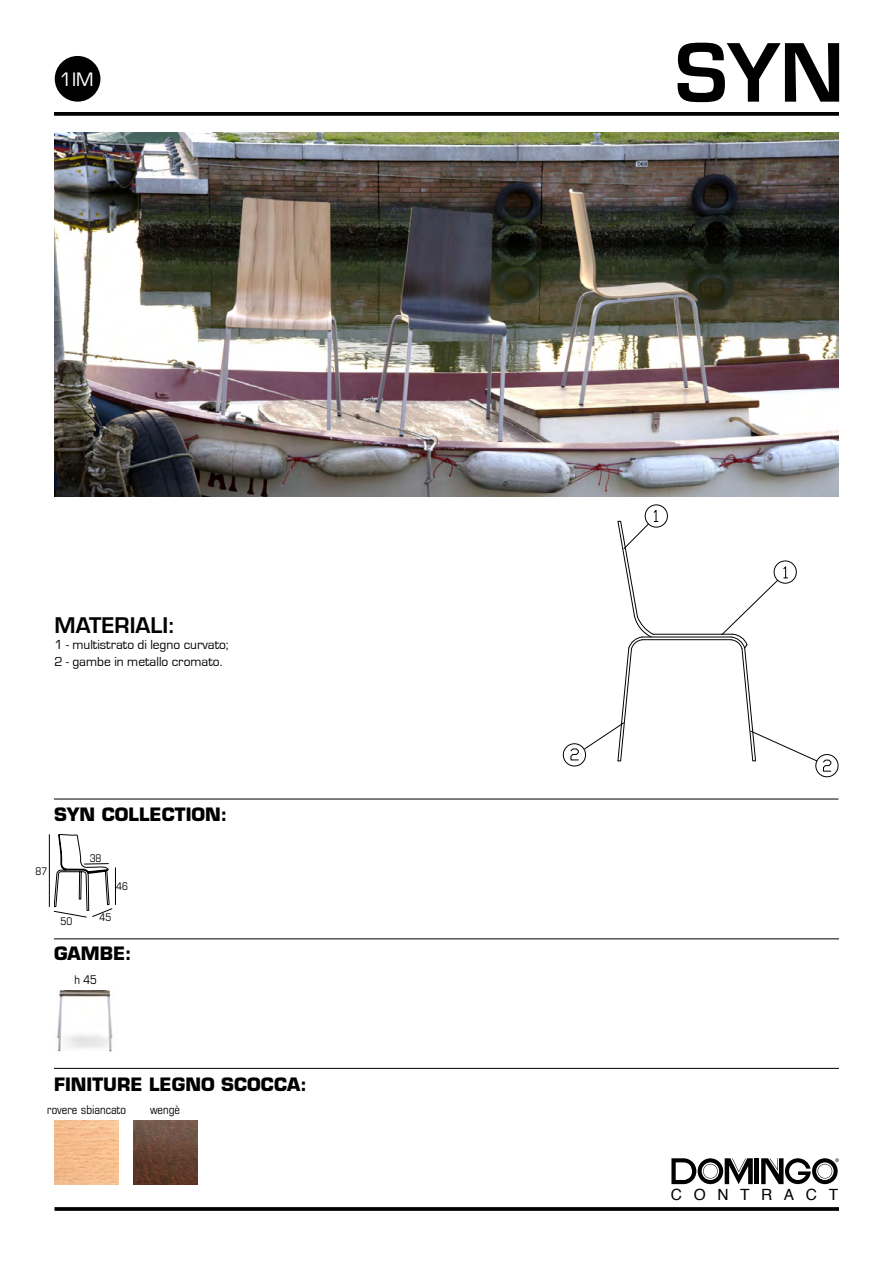
<style>
.page{position:relative;width:893px;height:1263px;background:#fff}
.page>*{position:absolute;margin:0;border:0;box-sizing:border-box;transform-origin:0 0}
.t1{font:600 78px "Eurostile";color:#000}
.t2{font:600 21px "Eurostile";color:#010202}
.t3{font:700 18px "Eurostile";color:#000}
.t4{font:18px "Eurostile";color:#fff}
.t5{font:15.45px "Helvetica";letter-spacing:.75em;color:#000}
.t6{font:13.5px/16.5px "Eurostile";color:#010202}
.t7{font:condensed 12px "Eurostile";color:#000}
.t8{font:condensed 10.5px "Eurostile";color:#000}
.s1{color:#000}
</style>
<div class="page">
<svg style="left:54px;top:112px;width:785px;height:4px;fill:#000"></svg>
<svg style="left:55px;top:1207px;width:784px;height:4px"></svg>
<hr style="left:755px;top:1158px;width:4px;height:26px;background:#000">
<svg style="left:761px;top:1158px;width:78px;height:26px"></svg>
<svg style="left:671px;top:1158px;width:82px;height:26px"></svg>
<div style="left:55px;top:56px;width:45px;height:46px;background:#000;border-radius:50%"></div>
<hr style="left:54px;top:799px;width:784px;height:1px;background:#000">
<hr style="left:54px;top:1068px;width:785px;height:1px;background:#000">
<hr style="left:54px;top:938px;width:785px;height:1px;background:#000">
<hr style="left:49px;top:834px;width:1px;height:73px;background:#000">
<hr style="left:115px;top:867px;width:1px;height:38px;background:#000">
<hr style="left:653px;top:634px;width:80px;height:1px;background:#000">
<hr style="left:642px;top:637px;width:89px;height:1px;background:#000">
<hr style="left:642px;top:639px;width:89px;height:1px;background:#000">
<div style="left:645px;top:505px;width:22px;height:22px;border:1px solid #000;border-radius:50%"></div>
<div style="left:774px;top:561px;width:22px;height:22px;border:1px solid #000;border-radius:50%"></div>
<div style="left:816px;top:754px;width:22px;height:23px;border:1px solid #000;border-radius:50%"></div>
<div style="left:563px;top:744px;width:23px;height:22px;border:1px solid #000;border-radius:50%"></div>
<svg style="left:584px;top:510px;width:74px;height:252px"></svg>
<svg style="left:722px;top:566px;width:95px;height:195px"></svg>
<svg style="left:823px;top:760px;width:8px;height:11px"></svg>
<svg style="left:571px;top:749px;width:7px;height:11px"></svg>
<img style="left:54px;top:132px;width:785px;height:365px">
<img style="left:55px;top:1120px;width:64px;height:64px">
<img style="left:134px;top:1120px;width:63px;height:64px">
<img style="left:57px;top:990px;width:56px;height:62px">
<svg style="left:53px;top:834px;width:60px;height:83px"></svg>
<h3 class="t4" style="left:60px;top:69px;width:35px">1IM</h3>
<h2 class="t2" style="left:55px;top:612px;width:122px">MATERIALI:</h2>
<p class="t6" style="left:55px;top:637px;width:175px">1 - multistrato di legno curvato;<br>2 - <span class="s1">gambe in metallo cromato.</span></p>
<h3 class="t3" style="left:54px;top:803px;width:175px">SYN COLLECTION:</h3>
<p class="t8" style="left:36px;top:865px;width:13px">87</p>
<p class="t8" style="left:61px;top:915px;width:13px">50</p>
<p class="t8" style="left:90px;top:852px;width:13px">38</p>
<p class="t8" style="left:116px;top:880px;width:13px">46</p>
<p class="t8" style="left:100px;top:911px;width:13px">45</p>
<h3 class="t3" style="left:54px;top:942px;width:79px">GAMBE:</h3>
<p class="t7" style="left:75px;top:972px;width:24px">h 45</p>
<h3 class="t3" style="left:54px;top:1073px;width:254px">FINITURE LEGNO SCOCCA:</h3>
<p class="t7" style="left:47px;top:1103px;width:80px">rovere sbiancato</p>
<p class="t7" style="left:150px;top:1103px;width:31px">wengè</p>
<h1 class="t1" style="left:675px;top:24px;width:171px">SYN</h1>
<p class="t5" style="left:671px;top:1182px;width:169px">CONTRACT</p>
</div>
